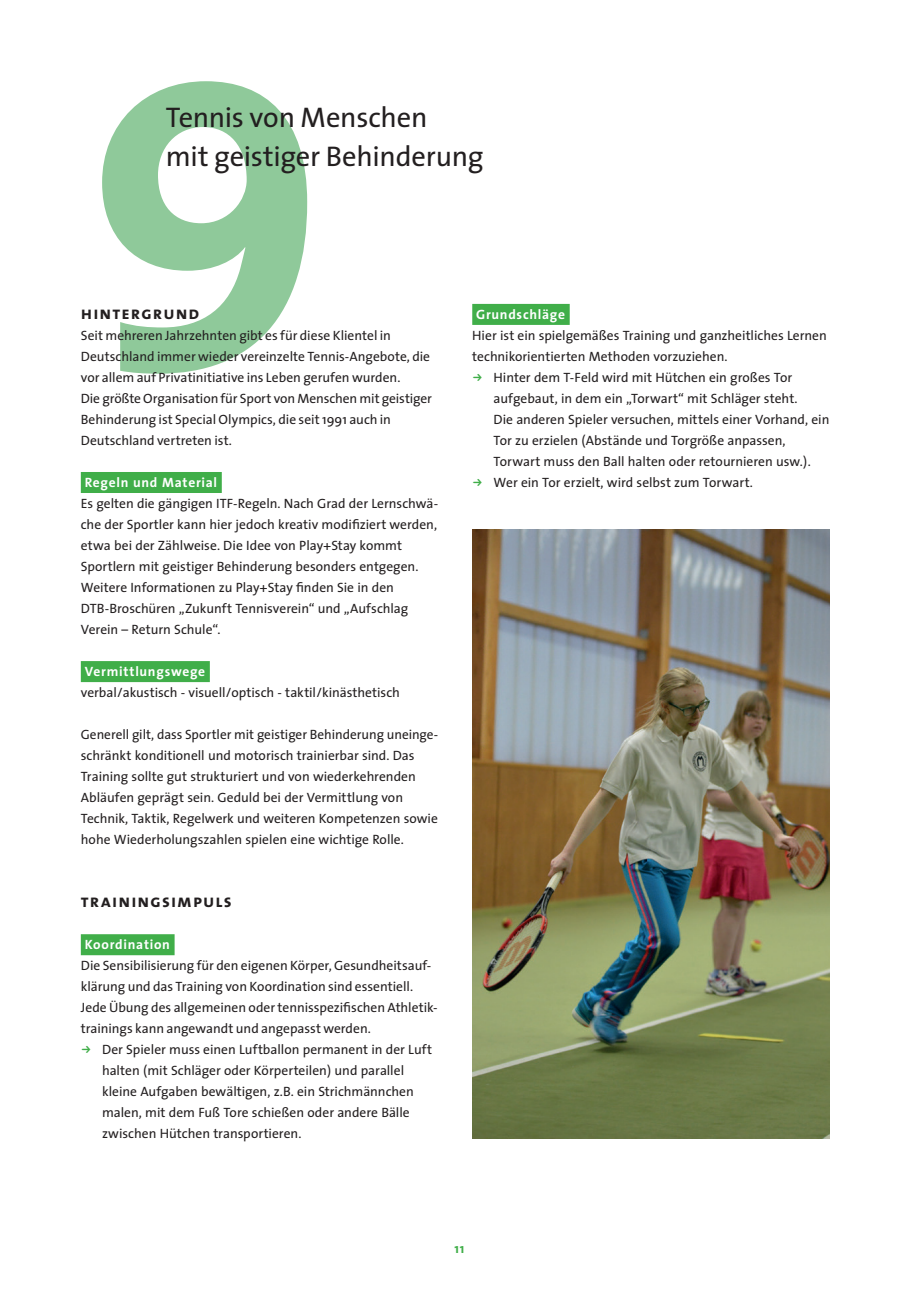
<style>
.page{position:relative;width:919px;height:1289px;background:#fff}
.page>*{position:absolute;margin:0;border:0;box-sizing:border-box;transform-origin:0 0}
.t1{font:28.5px/39px "The Sans";letter-spacing:-.01em;color:#231f20}
.t2{font:18px "The Sans Bold Caps";letter-spacing:.06em;color:#231f20}
.t3{font:13.5px/21px "The Sans";color:#231f20}
.t4{font:700 13.5px "The Sans";letter-spacing:.055em;color:#fff}
.t5{font:700 13.5px "The Sans";color:#40ae49}
</style>
<div class="page">
<svg style="left:102px;top:81px;width:205px;height:293px;fill:#8fc99a"></svg>
<div style="left:81px;top:472px;width:141px;height:21px;background:#40ae49"></div>
<div style="left:81px;top:661px;width:129px;height:21px;background:#40ae49"></div>
<div style="left:81px;top:934px;width:93px;height:21px;background:#40ae49"></div>
<div style="left:472px;top:304px;width:97px;height:21px;background:#40ae49"></div>
<img style="left:472px;top:529px;width:357px;height:609px">
<h1 class="t1" style="left:166px;top:97px;width:319px">Tennis von Menschen<br>mit geistiger Behinderung</h1>
<h2 class="t2" style="left:81px;top:298px;width:120px">hintergrund</h2>
<p class="t3" style="left:81px;top:324px;width:353px">Seit mehreren Jahrzehnten gibt es für diese Klientel in Deutschland immer wieder vereinzelte Tennis-Angebote, die vor allem auf Privatinitiative ins Leben gerufen wurden.<br>Die größte Organisation für Sport von Menschen mit geistiger Behinderung ist Special Olympics, die seit 1991 auch in Deutschland vertreten ist.</p>
<p class="t4" style="left:85px;top:471px;width:134px">Regeln und Material</p>
<p class="t3" style="left:81px;top:492px;width:359px">Es gelten die gängigen ITF-Regeln. Nach Grad der Lernschwä&shy;che der Sportler kann hier jedoch kreativ modifiziert werden, etwa bei der Zählweise. Die Idee von Play+Stay kommt Sportlern mit geistiger Behinderung besonders entgegen.<br>Weitere Informationen zu Play+Stay finden Sie in den DTB-Broschüren „Zukunft Tennisverein“ und „Aufschlag Verein – Return Schule“.</p>
<p class="t4" style="left:85px;top:660px;width:122px">Vermittlungswege</p>
<p class="t3" style="left:81px;top:681px;width:320px">verbal/akustisch - visuell/optisch - taktil/kinästhetisch</p>
<p class="t3" style="left:81px;top:723px;width:359px">Generell gilt, dass Sportler mit geistiger Behinderung uneinge&shy;schränkt konditionell und motorisch trainierbar sind. Das Training sollte gut strukturiert und von wiederkehrenden Abläufen geprägt sein. Geduld bei der Vermittlung von Technik, Taktik, Regelwerk und weiteren Kompetenzen sowie hohe Wiederholungszahlen spielen eine wichtige Rolle.</p>
<h2 class="t2" style="left:81px;top:886px;width:152px">trainingsimpuls</h2>
<p class="t4" style="left:85px;top:933px;width:87px">Koordination</p>
<p class="t3" style="left:81px;top:954px;width:358px">Die Sensibilisierung für den eigenen Körper, Gesundheitsauf&shy;klärung und das Training von Koordination sind essentiell.<br>Jede Übung des allgemeinen oder tennisspezifischen Athletik&shy;trainings kann angewandt und angepasst werden.</p>
<p class="t3" style="left:102px;top:1038px;width:331px">Der Spieler muss einen Luftballon permanent in der Luft halten (mit Schläger oder Körperteilen) und parallel kleine Aufgaben bewältigen, z.B. ein Strichmännchen malen, mit dem Fuß Tore schießen oder andere Bälle zwischen Hütchen transportieren.</p>
<p class="t4" style="left:476px;top:303px;width:90px">Grundschläge</p>
<p class="t3" style="left:472px;top:324px;width:356px">Hier ist ein spielgemäßes Training und ganzheitliches Lernen</p>
<p class="t3" style="left:472px;top:345px;width:257px">technikorientierten Methoden vorzuziehen.</p>
<p class="t3" style="left:493px;top:366px;width:300px">Hinter dem T-Feld wird mit Hütchen ein großes Tor</p>
<p class="t3" style="left:493px;top:387px;width:305px">aufgebaut, in dem ein „Torwart“ mit Schläger steht.</p>
<p class="t3" style="left:493px;top:408px;width:337px">Die anderen Spieler versuchen, mittels einer Vorhand, ein</p>
<p class="t3" style="left:493px;top:429px;width:293px">Tor zu erzielen (Abstände und Torgröße anpassen,</p>
<p class="t3" style="left:493px;top:450px;width:319px">Torwart muss den Ball halten oder retournieren usw.).</p>
<p class="t3" style="left:493px;top:471px;width:261px">Wer ein Tor erzielt, wird selbst zum Torwart.</p>
<p class="t5" style="left:454px;top:1237px;width:11px">11</p>
</div>
